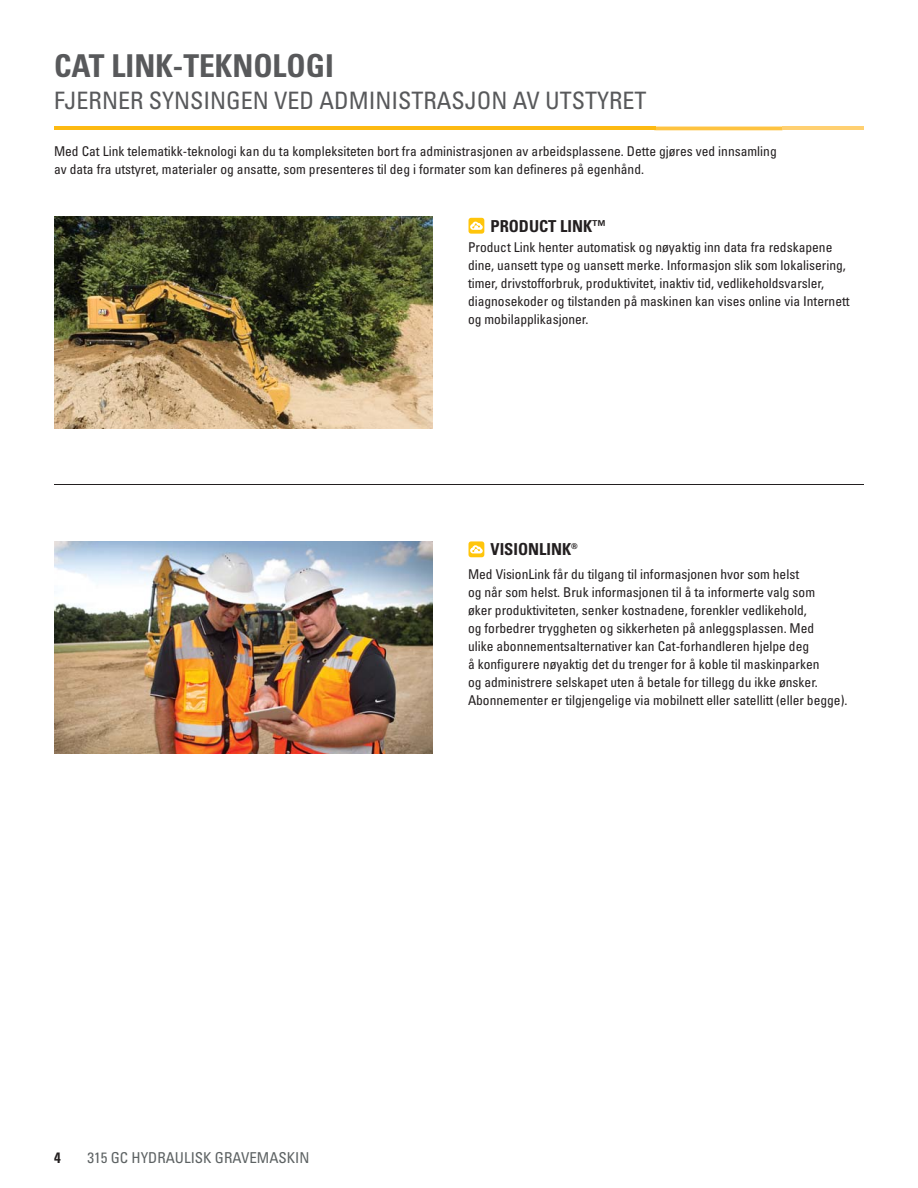
<style>
.page{position:relative;width:918px;height:1188px;background:#fff}
.page>*{position:absolute;margin:0;border:0;box-sizing:border-box;transform-origin:0 0}
.t1{font:31.5px "Univers LTCYR 67 Bold Cond";color:#58595b}
.t2{font:condensed 24px "Univers LTCYR 57";color:#58595b}
.t3{font:16.5px "Univers LTCYR 67 Bold Cond";color:#231f20}
.t4{font:condensed 15px "Univers LTCYR 57";color:#5d6263}
.t5{font:15px "Univers LTCYR 67 Bold Cond";color:#231f20}
.t6{font:condensed 13.5px/18px "Univers LTCYR 57";color:#231f20}
</style>
<div class="page">
<img style="left:54px;top:216px;width:379px;height:212px">
<hr style="left:54px;top:127px;width:601px;height:3px;background:#fdba12">
<svg style="left:655px;top:127px;width:127px;height:3px"></svg>
<hr style="left:782px;top:127px;width:82px;height:3px;background:#ffd071">
<hr style="left:54px;top:484px;width:810px;height:1px;background:#231f20">
<img style="left:54px;top:541px;width:379px;height:212px">
<svg style="left:469px;top:218px;width:15px;height:16px"></svg>
<svg style="left:469px;top:541px;width:15px;height:16px"></svg>
<h1 class="t1" style="left:54px;top:51px;width:281px">CAT LINK-TEKNOLOGI</h1>
<h2 class="t2" style="left:54px;top:89px;width:594px">FJERNER SYNSINGEN VED ADMINISTRASJON AV UTSTYRET</h2>
<p class="t6" style="left:54px;top:143px;width:724px">Med Cat Link telematikk-teknologi kan du ta kompleksiteten bort fra administrasjonen av arbeidsplassene. Dette gjøres ved innsamling av data fra utstyret, materialer og ansatte, som presenteres til deg i formater som kan defineres på egenhånd.</p>
<p class="t3" style="left:490px;top:218px;width:117px">PRODUCT LINK™</p>
<p class="t6" style="left:468px;top:239px;width:383px">Product Link henter automatisk og nøyaktig inn data fra redskapene dine, uansett type og uansett merke. Informasjon slik som lokalisering, timer, drivstofforbruk, produktivitet, inaktiv tid, vedlikeholdsvarsler, diagnosekoder og tilstanden på maskinen kan vises online via Internett og mobilapplikasjoner.</p>
<p class="t3" style="left:490px;top:541px;width:89px">VISIONLINK®</p>
<p class="t6" style="left:468px;top:566px;width:381px">Med VisionLink får du tilgang til informasjonen hvor som helst<br>og når som helst. Bruk informasjonen til å ta informerte valg som<br>øker produktiviteten, senker kostnadene, forenkler vedlikehold,<br>og forbedrer tryggheten og sikkerheten på anleggsplassen. Med<br>ulike abonnementsalternativer kan Cat-forhandleren hjelpe deg<br>å konfigurere nøyaktig det du trenger for å koble til maskinparken<br>og administrere selskapet uten å betale for tillegg du ikke ønsker.<br>Abonnementer er tilgjengelige via mobilnett eller satellitt (eller begge).</p>
<p class="t5" style="left:54px;top:1150px;width:8px">4</p>
<p class="t4" style="left:87px;top:1150px;width:223px">315 GC HYDRAULISK GRAVEMASKIN</p>
</div>
